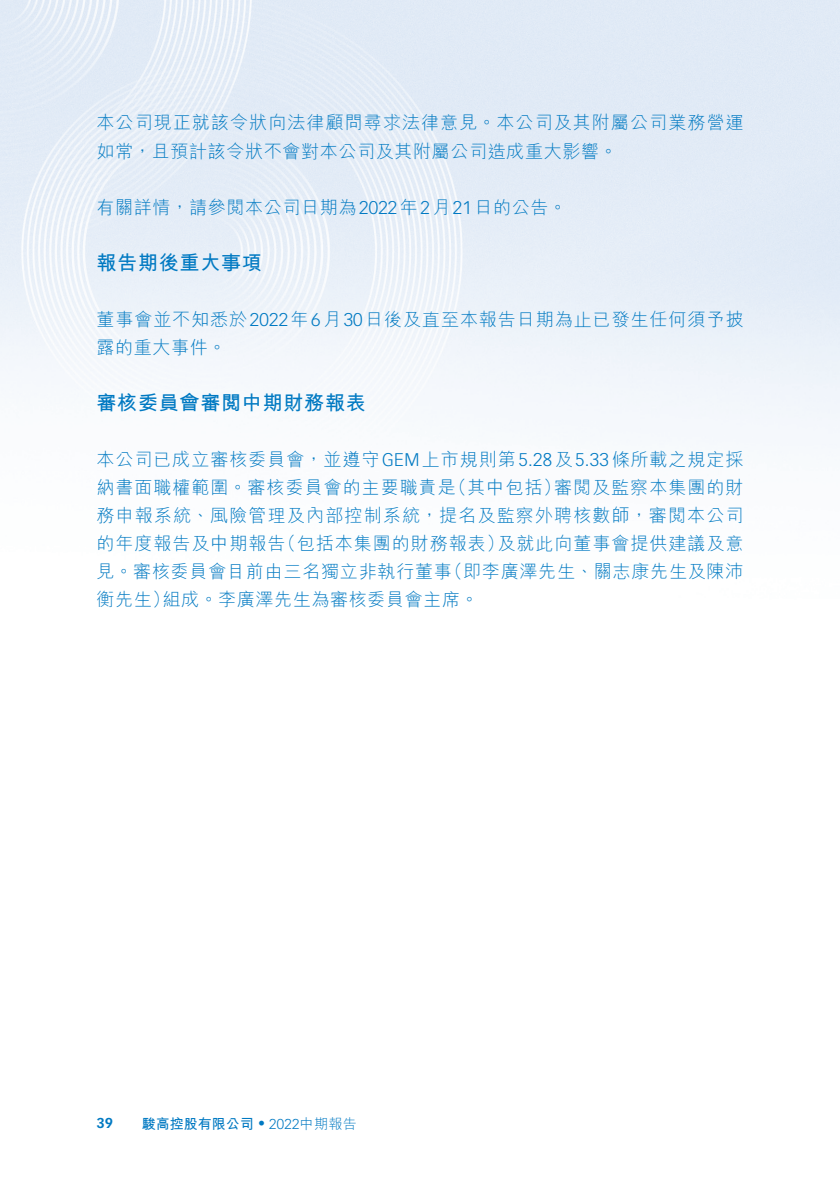
<style>
.page{position:relative;width:840px;height:1191px;background:#fff}
.page>*{position:absolute;margin:0;border:0;box-sizing:border-box;transform-origin:0 0}
._02_H2{font:700 20px "M Hei HK";letter-spacing:.04em;color:#0079c2}
._00_txt{font:300 18px/28px "M Hei HK";letter-spacing:.055em;color:#0079c2}
._00_txt-2{font:300 18px "M Hei HK";letter-spacing:.035em;color:#0079c2}
.t1{font:700 14px "M Hei HK";color:#0079c2}
.t2{font:700 14px "Vectora LT Std";color:#0079c2}
.s1{font-family:"Vectora LT Std"}
.s2{font-family:"Frutiger LT Std";font-weight:300}
.s3{font-family:"Vectora LT Std";font-weight:300}
.s4{font-weight:300}
</style>
<div class="page">
<img style="left:0;top:0;width:839px;height:446px">
<p class="_00_txt" style="left:96px;top:109px;width:648px">本公司現正就該令狀向法律顧問尋求法律意見。本公司及其附屬公司業務營運如常，且預計該令狀不會對本公司及其附屬公司造成重大影響。</p>
<p class="_00_txt-2" style="left:96px;top:198px;width:471px">有關詳情，請參閱本公司日期為<span class="s1">2022</span>年<span class="s1">2</span>月<span class="s1">21</span>日的公告。</p>
<p class="_02_H2" style="left:96px;top:248px;width:167px">報告期後重大事項</p>
<p class="_00_txt" style="left:96px;top:305px;width:648px">董事會並不知悉於<span class="s1">2022</span>年<span class="s1">6</span>月<span class="s1">30</span>日後及直至本報告日期為止已發生任何須予披露的重大事件。</p>
<p class="_02_H2" style="left:96px;top:388px;width:271px">審核委員會審閱中期財務報表</p>
<p class="_00_txt" style="left:96px;top:445px;width:648px;text-align:right">本公司已成立審核委員會，並遵守<span class="s1">GEM</span>上市規則第<span class="s1">5.28</span>及<span class="s1">5.33</span>條所載之規定採審閱及監察本集團的財</p>
<p class="_00_txt" style="left:448px;top:473px;width:114px">（其中包括）</p>
<p class="_00_txt" style="left:96px;top:473px;width:361px">納書面職權範圍。審核委員會的主要職責是</p>
<p class="_00_txt" style="left:96px;top:501px;width:648px">務申報系統、風險管理及內部控制系統，提名及監察外聘核數師，審閱本公司</p>
<p class="_00_txt" style="left:497px;top:529px;width:247px">及就此向董事會提供建議及意</p>
<p class="_00_txt" style="left:278px;top:529px;width:228px">（包括本集團的財務報表）</p>
<p class="_00_txt" style="left:96px;top:529px;width:190px">的年度報告及中期報告</p>
<p class="_00_txt" style="left:444px;top:557px;width:300px">（即李廣澤先生、關志康先生及陳沛</p>
<p class="_00_txt" style="left:163px;top:557px;width:317px;text-indent:-66px">見。審核委員會目前由三名獨立非執行董事<br>組成。李廣澤先生為審核委員會主席。</p>
<p class="_00_txt" style="left:96px;top:585px;width:75px">衡先生）</p>
<p class="t2" style="left:96px;top:1114px;width:18px">39</p>
<p class="t1" style="left:142px;top:1113px;width:216px">駿高控股有限公司 <span class="s2">•</span> <span class="s3">2022</span><span class="s4">中期報告</span></p>
</div>
